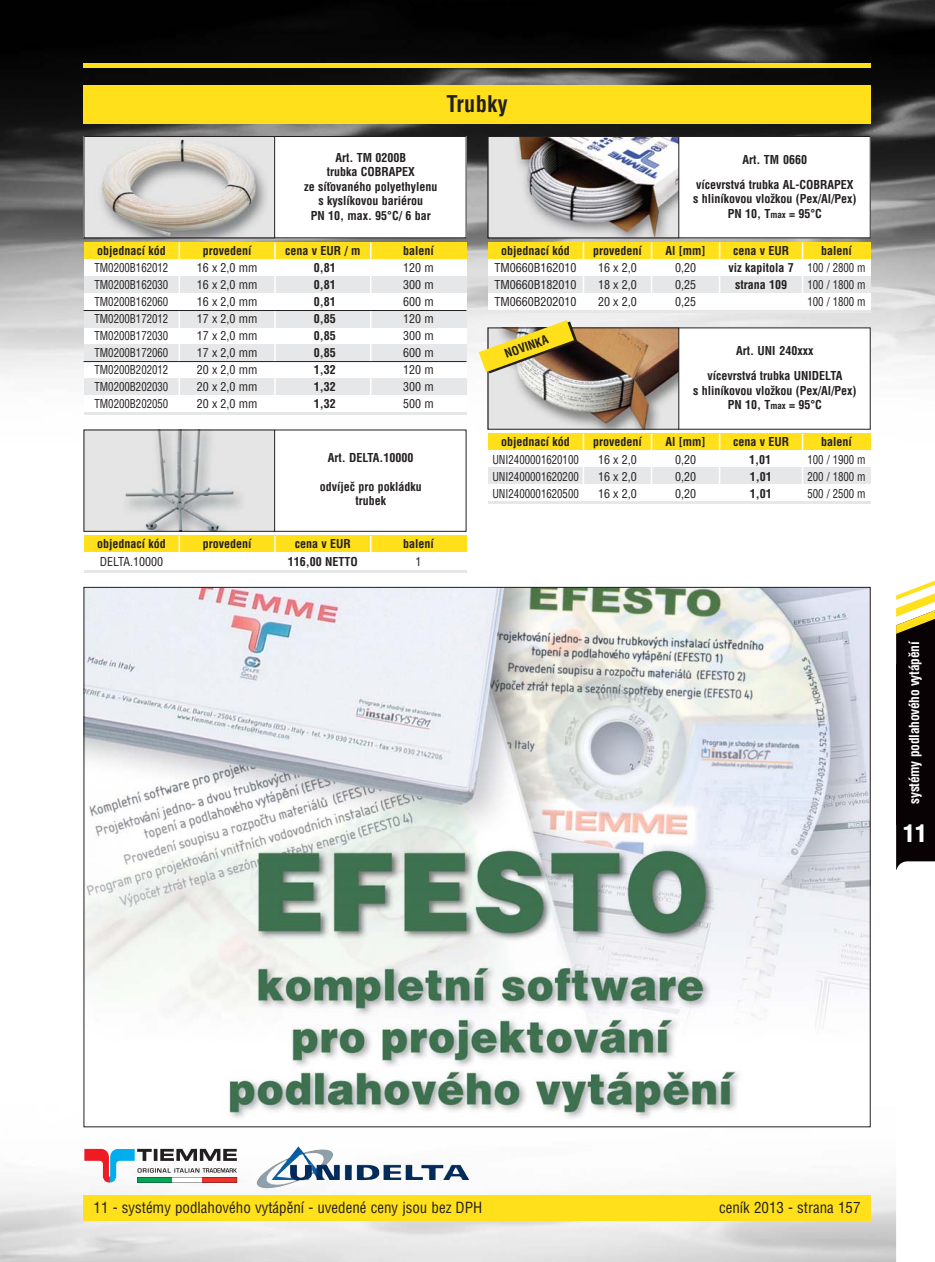
<style>
.page{position:relative;width:935px;height:1262px;background:#fff}
.page>*{position:absolute;margin:0;border:0;box-sizing:border-box;transform-origin:0 0}
.t1{font:900 condensed 24px "Helvetica CE";color:#fff}
.t2{font:700 condensed 22.5px "Helvetica CE";letter-spacing:.015em;color:#231f20}
.t3{font:condensed 15px "Helvetica CE";color:#231f20}
.t4{font:700 condensed 13.5px "Helvetica CE";letter-spacing:-.02em;color:#fff}
.t5{font:700 condensed 12px/17px "Helvetica CE";color:#231f20;text-align:center}
.t6{font:condensed 12px/17px "Helvetica CE";color:#231f20;text-align:justify}
.t7{font:condensed 12px/17px "Helvetica CE";color:#231f20;text-align:justify;scale:.9 1}
.s1{font-size:9px}
.s2{font-weight:400}
</style>
<div class="page">
<img style="left:0;top:1012px;width:896px;height:249px">
<img style="left:0;top:0;width:934px;height:442px">
<div style="left:84px;top:1195px;width:786px;height:25px;background:#ffe01a"></div>
<hr style="left:84px;top:64px;width:786px;height:4px;background:#ffe01a">
<svg style="left:896px;top:581px;width:38px;height:289px;background:#362e22"></svg>
<div style="left:84px;top:85px;width:786px;height:38px;background:#ffe01a"></div>
<div style="left:84px;top:242px;width:382px;height:17px;background:#ffe01a"></div>
<div style="left:84px;top:259px;width:382px;height:17px;background:#fff"></div>
<div style="left:84px;top:276px;width:382px;height:17px;background:#e6e7e8"></div>
<div style="left:84px;top:293px;width:382px;height:17px;background:#fff"></div>
<div style="left:84px;top:327px;width:382px;height:17px;background:#fff"></div>
<div style="left:84px;top:361px;width:382px;height:17px;background:#fff"></div>
<div style="left:84px;top:310px;width:382px;height:17px;background:#e6e7e8"></div>
<div style="left:84px;top:344px;width:382px;height:17px;background:#e6e7e8"></div>
<div style="left:84px;top:378px;width:382px;height:17px;background:#e6e7e8"></div>
<div style="left:84px;top:395px;width:382px;height:17px;background:#fff"></div>
<div style="left:84px;top:136px;width:382px;height:102px;background:#fff"></div>
<div style="left:84px;top:136px;width:382px;height:102px;border:1px solid #231f20"></div>
<img style="left:86px;top:138px;width:187px;height:98px">
<div style="left:84px;top:136px;width:191px;height:102px;border:1px solid #231f20"></div>
<hr style="left:274px;top:242px;width:2px;height:170px;background:#fff">
<hr style="left:370px;top:242px;width:1px;height:170px;background:#fff">
<hr style="left:178px;top:242px;width:2px;height:170px;background:#fff">
<hr style="left:84px;top:310px;width:382px;height:1px;background:#231f20">
<hr style="left:84px;top:361px;width:382px;height:1px;background:#231f20">
<hr style="left:84px;top:412px;width:382px;height:3px;background:#e6e7e8">
<div style="left:487px;top:242px;width:383px;height:17px;background:#ffe01a"></div>
<div style="left:487px;top:259px;width:383px;height:17px;background:#fff"></div>
<div style="left:487px;top:276px;width:383px;height:17px;background:#e6e7e8"></div>
<div style="left:487px;top:293px;width:383px;height:17px;background:#fff"></div>
<hr style="left:650px;top:242px;width:2px;height:68px;background:#fff">
<hr style="left:718px;top:242px;width:2px;height:68px;background:#fff">
<hr style="left:801px;top:242px;width:2px;height:68px;background:#fff">
<div style="left:488px;top:136px;width:382px;height:102px;background:#fff"></div>
<div style="left:487px;top:136px;width:383px;height:102px;border:1px solid #231f20"></div>
<img style="left:489px;top:138px;width:188px;height:98px">
<div style="left:487px;top:136px;width:192px;height:102px;border:1px solid #231f20"></div>
<hr style="left:582px;top:242px;width:2px;height:68px;background:#fff">
<hr style="left:487px;top:310px;width:383px;height:3px;background:#e6e7e8">
<div style="left:487px;top:434px;width:383px;height:17px;background:#ffe01a"></div>
<div style="left:487px;top:468px;width:383px;height:17px;background:#e6e7e8"></div>
<hr style="left:650px;top:434px;width:2px;height:68px;background:#fff">
<hr style="left:718px;top:434px;width:2px;height:68px;background:#fff">
<hr style="left:801px;top:434px;width:2px;height:68px;background:#fff">
<div style="left:488px;top:328px;width:382px;height:101px;background:#fff"></div>
<img style="left:489px;top:329px;width:188px;height:98px">
<hr style="left:582px;top:434px;width:2px;height:68px;background:#fff">
<hr style="left:487px;top:502px;width:383px;height:2px;background:#e6e7e8">
<div style="left:84px;top:536px;width:382px;height:17px;background:#ffe01a"></div>
<hr style="left:178px;top:536px;width:2px;height:34px;background:#fff">
<hr style="left:274px;top:536px;width:2px;height:34px;background:#fff">
<hr style="left:370px;top:536px;width:1px;height:34px;background:#fff">
<div style="left:84px;top:430px;width:382px;height:101px;background:#fff"></div>
<img style="left:86px;top:431px;width:187px;height:98px">
<hr style="left:84px;top:570px;width:382px;height:2px;background:#e6e7e8">
<svg style="left:478px;top:320px;width:99px;height:53px"></svg>
<img style="left:86px;top:589px;width:782px;height:536px">
<svg style="left:137px;top:1148px;width:100px;height:12px"></svg>
<svg style="left:110px;top:1148px;width:25px;height:34px"></svg>
<svg style="left:84px;top:1148px;width:26px;height:34px"></svg>
<svg style="left:137px;top:1168px;width:100px;height:14px"></svg>
<img style="left:256px;top:1146px;width:213px;height:42px">
<h2 class="t2" style="left:446px;top:96px;width:63px">Trubky</h2>
<p class="t5" style="left:304px;top:152px;width:135px;line-height:14.4px">Art. TM 0200B<br>trubka COBRAPEX<br>ze síťovaného polyethylenu s kyslíkovou bariérou<br>PN 10, max. 95°C/ 6 bar</p>
<p class="t5" style="left:97px;top:243px;width:70px">objednací kód</p>
<p class="t5" style="left:203px;top:243px;width:50px">provedení</p>
<p class="t5" style="left:285px;top:243px;width:77px">cena v EUR / m</p>
<p class="t5" style="left:403px;top:243px;width:32px">balení</p>
<p class="t7" style="left:94px;top:261px;width:84px">TM0200B162012</p>
<p class="t6" style="left:197px;top:261px;width:62px">16 x 2,0 mm</p>
<p class="t6" style="left:403px;top:261px;width:32px">120 m</p>
<p class="t7" style="left:94px;top:278px;width:84px">TM0200B162030</p>
<p class="t6" style="left:197px;top:278px;width:62px">16 x 2,0 mm</p>
<p class="t6" style="left:403px;top:278px;width:32px">300 m</p>
<p class="t6" style="left:197px;top:295px;width:62px">16 x 2,0 mm 17 x 2,0 mm 17 x 2,0 mm 17 x 2,0 mm 20 x 2,0 mm 20 x 2,0 mm</p>
<p class="t5" style="left:314px;top:261px;width:23px;text-align:justify">0,81<br>0,81<br>0,81<br>0,85<br>0,85<br>0,85<br>1,32<br>1,32<br>1,32</p>
<p class="t7" style="left:94px;top:295px;width:84px">TM0200B162060<br>TM0200B172012<br>TM0200B172030<br>TM0200B172060<br>TM0200B202012<br>TM0200B202030</p>
<p class="t6" style="left:403px;top:295px;width:32px">600 m 120 m 300 m 600 m 120 m 300 m</p>
<p class="t7" style="left:94px;top:397px;width:84px">TM0200B202050</p>
<p class="t6" style="left:197px;top:397px;width:62px">20 x 2,0 mm</p>
<p class="t6" style="left:403px;top:397px;width:32px">500 m</p>
<p class="t5" style="left:328px;top:451px;width:87px">Art. DELTA.10000</p>
<p class="t5" style="left:320px;top:481px;width:103px;line-height:14.4px">odvíječ pro pokládku trubek</p>
<p class="t5" style="left:97px;top:537px;width:70px">objednací kód</p>
<p class="t5" style="left:203px;top:537px;width:50px">provedení</p>
<p class="t5" style="left:295px;top:537px;width:57px">cena v EUR</p>
<p class="t5" style="left:403px;top:537px;width:32px">balení</p>
<p class="t6" style="left:100px;top:554px;width:65px">DELTA.10000</p>
<p class="t5" style="left:288px;top:554px;width:71px">116,00 NETTO</p>
<p class="t6" style="left:415px;top:554px;width:7px">1</p>
<p class="t5" style="left:696px;top:148px;width:159px;line-height:24.9px">Art. TM 0660<br>vícevrstvá trubka AL-COBRAPEX</p>
<p class="t5" style="left:693px;top:193px;width:165px;line-height:14.4px">s hliníkovou vložkou (Pex/Al/Pex)<br>PN 10, T<span class="s1">max</span> = 95°C</p>
<p class="t5" style="left:501px;top:243px;width:70px">objednací kód</p>
<p class="t5" style="left:593px;top:243px;width:50px">provedení</p>
<p class="t5" style="left:665px;top:243px;width:41px">Al [mm]</p>
<p class="t5" style="left:733px;top:243px;width:57px">cena v EUR</p>
<p class="t5" style="left:821px;top:243px;width:32px">balení</p>
<p class="t6" style="left:494px;top:261px;width:84px">TM0660B162010</p>
<p class="t6" style="left:598px;top:261px;width:40px">16 x 2,0</p>
<p class="t5" style="left:728px;top:261px;width:139px">viz kapitola 7 <span class="s2">100 / 2800 m</span></p>
<p class="t6" style="left:494px;top:278px;width:84px">TM0660B182010</p>
<p class="t6" style="left:598px;top:278px;width:40px">18 x 2,0</p>
<p class="t5" style="left:735px;top:278px;width:53px">strana 109</p>
<p class="t7" style="left:807px;top:278px;width:66px">100 / 1800 m</p>
<p class="t6" style="left:494px;top:295px;width:84px">TM0660B202010</p>
<p class="t6" style="left:598px;top:295px;width:40px">20 x 2,0</p>
<p class="t7" style="left:807px;top:295px;width:66px">100 / 1800 m</p>
<p class="t6" style="left:675px;top:261px;width:22px">0,20<br>0,25<br>0,25</p>
<p class="t5" style="left:502px;top:348px;width:47px;rotate:-20deg">NOVINKA</p>
<p class="t5" style="left:707px;top:340px;width:136px;line-height:24.9px">Art. UNI 240xxx<br>vícevrstvá trubka UNIDELTA</p>
<p class="t5" style="left:693px;top:384px;width:165px;line-height:14.4px">s hliníkovou vložkou (Pex/Al/Pex)<br>PN 10, T<span class="s1">max</span> = 95°C</p>
<p class="t5" style="left:501px;top:435px;width:70px">objednací kód</p>
<p class="t5" style="left:593px;top:435px;width:50px">provedení</p>
<p class="t5" style="left:665px;top:435px;width:41px">Al [mm]</p>
<p class="t5" style="left:733px;top:435px;width:57px">cena v EUR</p>
<p class="t5" style="left:821px;top:435px;width:32px">balení</p>
<p class="t7" style="left:492px;top:452px;width:98px">UNI2400001620100</p>
<p class="t6" style="left:598px;top:452px;width:40px">16 x 2,0</p>
<p class="t5" style="left:749px;top:452px;width:23px">1,01</p>
<p class="t7" style="left:807px;top:452px;width:66px">100 / 1900 m</p>
<p class="t7" style="left:492px;top:469px;width:98px">UNI2400001620200</p>
<p class="t6" style="left:598px;top:469px;width:40px">16 x 2,0</p>
<p class="t5" style="left:750px;top:469px;width:23px">1,01</p>
<p class="t7" style="left:807px;top:469px;width:66px">200 / 1800 m</p>
<p class="t7" style="left:492px;top:486px;width:98px">UNI2400001620500</p>
<p class="t6" style="left:598px;top:486px;width:40px">16 x 2,0</p>
<p class="t5" style="left:750px;top:486px;width:23px">1,01</p>
<p class="t7" style="left:807px;top:486px;width:66px">500 / 2500 m</p>
<p class="t6" style="left:675px;top:452px;width:22px">0,20<br>0,20<br>0,20</p>
<p class="t4" style="left:909px;top:804px;width:164px;rotate:-90deg">systémy podlahového vytápění</p>
<h1 class="t1" style="left:903px;top:824px;width:25px">11</h1>
<p class="t3" style="left:94px;top:1202px;width:390px">11 - systémy podlahového vytápění - uvedené ceny jsou bez DPH</p>
<p class="t3" style="left:719px;top:1202px;width:143px">ceník 2013 - strana 157</p>
</div>
